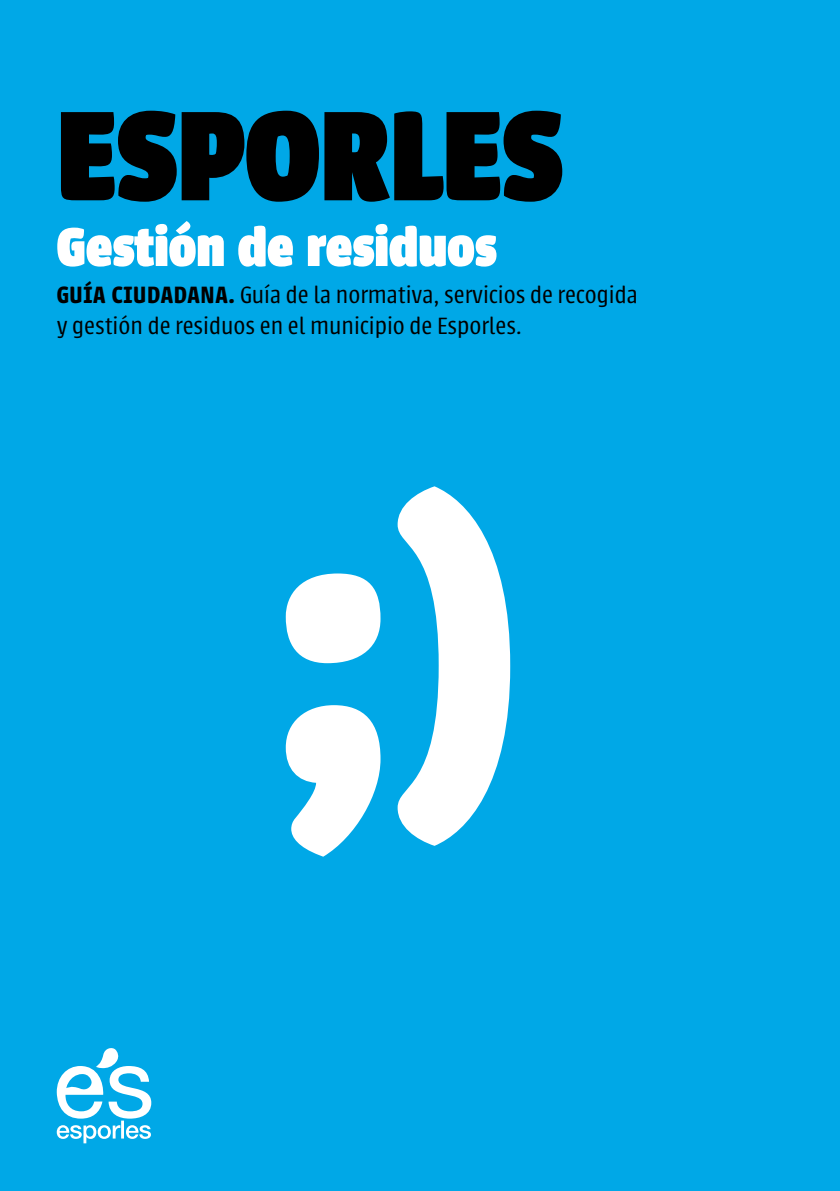
<style>
.page{position:relative;width:840px;height:1191px;background:#fff}
.page>*{position:absolute;margin:0;border:0;box-sizing:border-box;transform-origin:0 0}
.t1{font:900 415px "Urbana";color:#fff}
.t2{font:900 140px "Urbana";color:#000}
.t3{font:900 60px "Urbana";color:#fff}
.t4{font:300 26px/31.2px "Urbana";color:#000}
.s1{font-weight:600}
</style>
<div class="page">
<div style="left:0;top:0;width:839px;height:1191px;background:#00a8e7"></div>
<svg style="left:57px;top:1048px;width:94px;height:95px"></svg>
<h2 class="t2" style="left:57px;top:74px;width:507px">ESPORLES</h2>
<h3 class="t3" style="left:57px;top:212px;width:441px">Gestión de residuos</h3>
<p class="t4" style="left:57px;top:279px;width:582px"><span class="s1">GUÍA CIUDADANA.</span> Guía de la normativa, servicios de recogida y gestión de residuos en el municipio de Esporles.</p>
<h1 class="t1" style="left:280px;top:414px;width:263px">;)</h1>
</div>
